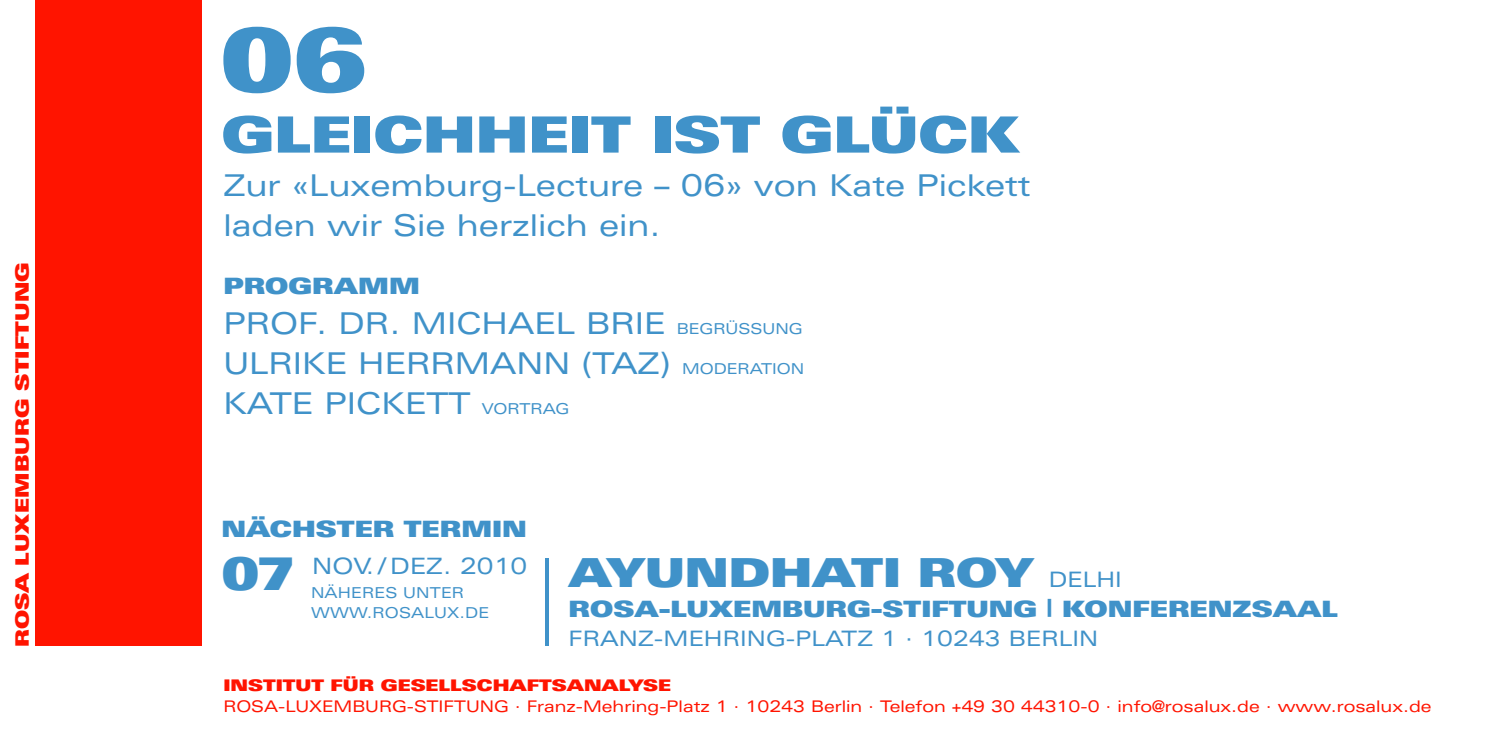
<style>
.page{position:relative;width:1489px;height:745px;background:#fff}
.page>*{position:absolute;margin:0;border:0;box-sizing:border-box;transform-origin:0 0}
.t1{font:87.5px "Linotype Univers Extd X Black";color:#4092c9}
.t2{font:50px "Linotype Univers Extd X Black";color:#4092c9}
.t3{font:40px "Linotype Univers Extd X Black";color:#4092c9}
.t4{font:30px/40px "Linotype Univers Extd";color:#4092c9}
.t5{font:22.5px "Linotype Univers Extd X Black";color:#4092c9}
.t6{font:22.5px "Linotype Univers Extd";letter-spacing:.005em;color:#4092c9}
.t7{font:21.25px "Linotype Univers Extd";letter-spacing:.005em;color:#4092c9}
.t8{font:18.5px "Linotype Univers Extd X Black";letter-spacing:.015em;color:#ff1400}
.t9{font:16px "Linotype Univers Extd";color:#ff1400}
.t10{font:16px "Linotype Univers Extd X Black";color:#ff1400}
.t11{font:15px/20px "Linotype Univers Extd";letter-spacing:.01em;color:#4092c9}
.s1{font-size:15px}
.s2{font-family:"Linotype Univers Extd X Black";font-size:45px}
</style>
<div class="page">
<div style="left:35px;top:0;width:167px;height:645px;background:#ff1400"></div>
<svg style="left:545px;top:558px;width:3px;height:87px"></svg>
<p class="t8" style="left:11px;top:646px;width:386px;rotate:-90deg">ROSA LUXEMBURG STIFTUNG</p>
<h1 class="t1" style="left:221px;top:8px;width:147px">06</h1>
<h2 class="t2" style="left:221px;top:105px;width:85px">GLEI</h2>
<h2 class="t2" style="left:373px;top:105px;width:189px">CHHEIT</h2>
<h2 class="t2" style="left:651px;top:105px;width:36px">IST</h2>
<h2 class="t2" style="left:780px;top:105px;width:237px">GLÜCK</h2>
<p class="t4" style="left:223px;top:164px;width:808px">ZUR «LUXEMBURG-LECTURE – 06» VON KATE PICKETT<br>LADEN WIR SIE HERZLICH EIN.</p>
<p class="t5" style="left:223px;top:272px;width:47px">PROGRAMM</p>
<p class="t4" style="left:223px;top:303px;width:582px">PROF. DR. MICHAEL BRIE <span class="s1">BEGRÜSSUNG<br></span>U LRIKE H ERRMANN (TAZ) <span class="s1">MODERATION<br></span>KATE PICKETT <span class="s1">VO RTRAG</span></p>
<p class="t5" style="left:221px;top:515px;width:115px">NÄCHSTER</p>
<p class="t5" style="left:404px;top:515px;width:40px">TERMIN</p>
<p class="t6" style="left:222px;top:552px;width:111px"><span class="s2">07</span> NOV</p>
<p class="t6" style="left:366px;top:552px;width:163px">. /DEZ. 2010</p>
<p class="t11" style="left:311px;top:582px;width:180px">NÄHERES UNTER<br>WWW.ROSALUX.D E</p>
<h3 class="t3" style="left:568px;top:548px;width:80px">AYUN</h3>
<h3 class="t3" style="left:728px;top:548px;width:114px">DHATI</h3>
<h3 class="t3" style="left:917px;top:548px;width:79px">ROY</h3>
<p class="t7" style="left:1048px;top:566px;width:75px">DELHI</p>
<p class="t5" style="left:568px;top:595px;width:46px">ROSA</p>
<p class="t5" style="left:658px;top:595px;width:35px">-LUXEMBURG</p>
<p class="t5" style="left:870px;top:595px;width:53px">-STIFTUNG</p>
<p class="t5" style="left:1046px;top:595px;width:60px"><sup>|</sup> KONFEREN</p>
<p class="t5" style="left:1232px;top:595px;width:42px">ZSAAL</p>
<p class="t7" style="left:568px;top:625px;width:531px">FRANZ-MEHRING-PLATZ 1 · 10243 BERLIN</p>
<p class="t10" style="left:223px;top:674px;width:22px">INSTITUT</p>
<p class="t10" style="left:330px;top:674px;width:81px">FÜR GESELLS</p>
<p class="t10" style="left:477px;top:674px;width:49px">CHAFTSANALYSE</p>
<p class="t9" style="left:223px;top:696px;width:1209px">ROSA-LUXEM BURG-STIFTUNG · FRANZ-MEHRING-PLATZ 1 · 10243 BERLIN · TELEFON +49 30 44310-0 · INFO@ROSALUX.DE · WWW.ROSALUX.DE</p>
</div>
